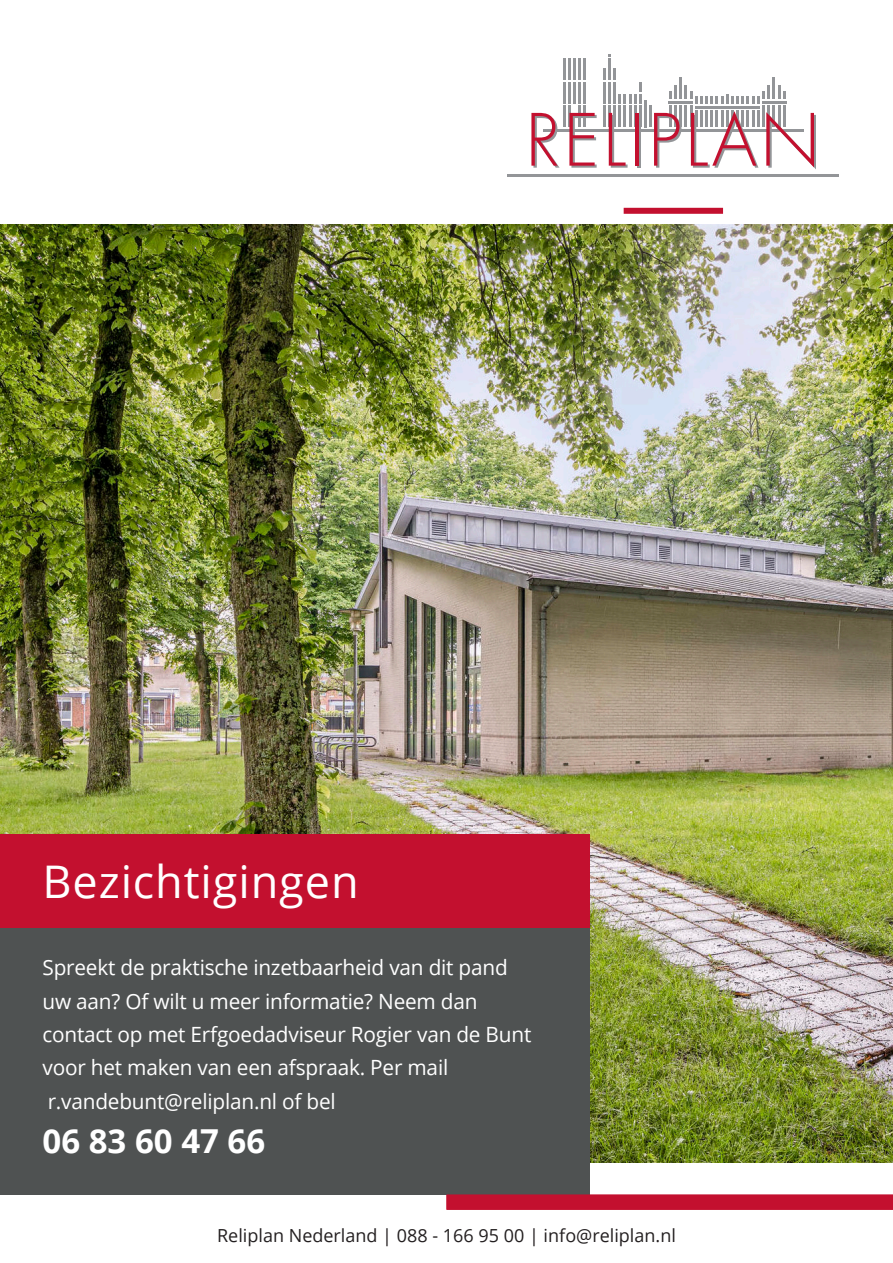
<style>
.page{position:relative;width:893px;height:1263px;background:#fff}
.page>*{position:absolute;margin:0;border:0;box-sizing:border-box;transform-origin:0 0}
.t1{font:45px "Open Sans";letter-spacing:.02em;color:#fff}
.t2{font:700 33px "Open Sans";color:#fff}
.t3{font:21px/33.3px "Open Sans";letter-spacing:-.01em;color:#fff}
.t4{font:18px "Open Sans";color:#231f20}
</style>
<div class="page">
<div style="left:446px;top:1195px;width:447px;height:15px;background:#c51c39"></div>
<img style="left:0;top:225px;width:893px;height:937px">
<div style="left:0;top:834px;width:589px;height:94px;background:#c3102f"></div>
<div style="left:0;top:928px;width:589px;height:266px;background:#4f5252"></div>
<div style="left:624px;top:208px;width:99px;height:6px;background:#c3102f"></div>
<hr style="left:543px;top:129px;width:260px;height:3px;background:#939598">
<hr style="left:508px;top:174px;width:331px;height:3px;background:#939598">
<hr style="left:563px;top:59px;width:3px;height:21px;background:#939598">
<hr style="left:568px;top:59px;width:3px;height:21px;background:#939598">
<hr style="left:573px;top:59px;width:3px;height:21px;background:#939598">
<hr style="left:578px;top:59px;width:3px;height:21px;background:#939598">
<hr style="left:584px;top:59px;width:2px;height:21px;background:#939598">
<hr style="left:563px;top:82px;width:3px;height:22px;background:#939598">
<hr style="left:568px;top:82px;width:3px;height:22px;background:#939598">
<hr style="left:573px;top:82px;width:3px;height:22px;background:#939598">
<hr style="left:578px;top:82px;width:3px;height:22px;background:#939598">
<hr style="left:584px;top:82px;width:2px;height:22px;background:#939598">
<hr style="left:563px;top:106px;width:3px;height:21px;background:#939598">
<svg style="left:603px;top:68px;width:3px;height:12px"></svg>
<hr style="left:603px;top:82px;width:3px;height:22px;background:#939598">
<hr style="left:603px;top:106px;width:3px;height:21px;background:#939598">
<hr style="left:608px;top:59px;width:3px;height:21px;background:#939598">
<hr style="left:608px;top:82px;width:3px;height:22px;background:#939598">
<hr style="left:608px;top:106px;width:3px;height:21px;background:#939598">
<hr style="left:613px;top:106px;width:3px;height:21px;background:#939598">
<hr style="left:618px;top:106px;width:3px;height:21px;background:#939598">
<hr style="left:624px;top:106px;width:2px;height:21px;background:#939598">
<hr style="left:629px;top:106px;width:2px;height:21px;background:#939598">
<svg style="left:613px;top:68px;width:29px;height:36px"></svg>
<hr style="left:634px;top:106px;width:3px;height:21px;background:#939598">
<hr style="left:639px;top:106px;width:3px;height:21px;background:#939598">
<hr style="left:644px;top:100px;width:3px;height:27px;background:#939598">
<hr style="left:649px;top:106px;width:3px;height:21px;background:#939598">
<hr style="left:568px;top:106px;width:3px;height:21px;background:#939598">
<hr style="left:578px;top:106px;width:3px;height:21px;background:#939598">
<hr style="left:584px;top:106px;width:2px;height:21px;background:#939598">
<hr style="left:669px;top:106px;width:3px;height:21px;background:#939598">
<svg style="left:669px;top:92px;width:3px;height:7px"></svg>
<hr style="left:674px;top:85px;width:3px;height:14px;background:#939598">
<hr style="left:679px;top:77px;width:3px;height:22px;background:#939598">
<hr style="left:674px;top:106px;width:3px;height:21px;background:#939598">
<hr style="left:679px;top:106px;width:3px;height:21px;background:#939598">
<hr style="left:685px;top:106px;width:2px;height:21px;background:#939598">
<hr style="left:690px;top:106px;width:2px;height:21px;background:#939598">
<hr style="left:668px;top:101px;width:24px;height:3px;background:#939598">
<hr style="left:767px;top:85px;width:3px;height:14px;background:#939598">
<hr style="left:772px;top:77px;width:3px;height:22px;background:#939598">
<svg style="left:778px;top:85px;width:7px;height:14px"></svg>
<hr style="left:767px;top:106px;width:3px;height:21px;background:#939598">
<hr style="left:772px;top:106px;width:3px;height:21px;background:#939598">
<hr style="left:778px;top:106px;width:2px;height:21px;background:#939598">
<hr style="left:783px;top:106px;width:2px;height:21px;background:#939598">
<hr style="left:762px;top:106px;width:3px;height:21px;background:#939598">
<hr style="left:762px;top:101px;width:25px;height:3px;background:#939598">
<hr style="left:757px;top:110px;width:3px;height:17px;background:#939598">
<svg style="left:685px;top:85px;width:80px;height:19px"></svg>
<hr style="left:695px;top:106px;width:65px;height:2px;background:#939598">
<hr style="left:637px;top:115px;width:4px;height:53px;background:#939598">
<svg style="left:531px;top:113px;width:29px;height:55px"></svg>
<svg style="left:569px;top:113px;width:28px;height:55px"></svg>
<svg style="left:609px;top:113px;width:19px;height:55px"></svg>
<hr style="left:635px;top:113px;width:4px;height:53px;background:#c3102f">
<svg style="left:654px;top:113px;width:27px;height:55px"></svg>
<svg style="left:691px;top:110px;width:67px;height:58px"></svg>
<svg style="left:766px;top:112px;width:50px;height:57px"></svg>
<div style="left:446px;top:1194px;width:447px;height:15px;background:#c3102f"></div>
<p class="t1" style="left:43px;top:850px;width:318px">Bezichtigingen</p>
<p class="t3" style="left:43px;top:950px;width:490px">Spreekt de praktische inzetbaarheid van dit pand uw aan? Of wilt u meer informatie? Neem dan contact op met Erfgoedadviseur Rogier van de Bunt voor het maken van een afspraak. Per mail r.vandebunt@reliplan.nl of bel</p>
<p class="t2" style="left:43px;top:1118px;width:224px">06 83 60 47 66</p>
<p class="t4" style="left:217px;top:1223px;width:460px">Reliplan Nederland | 088 - 166 95 00 | info@reliplan.nl</p>
</div>
